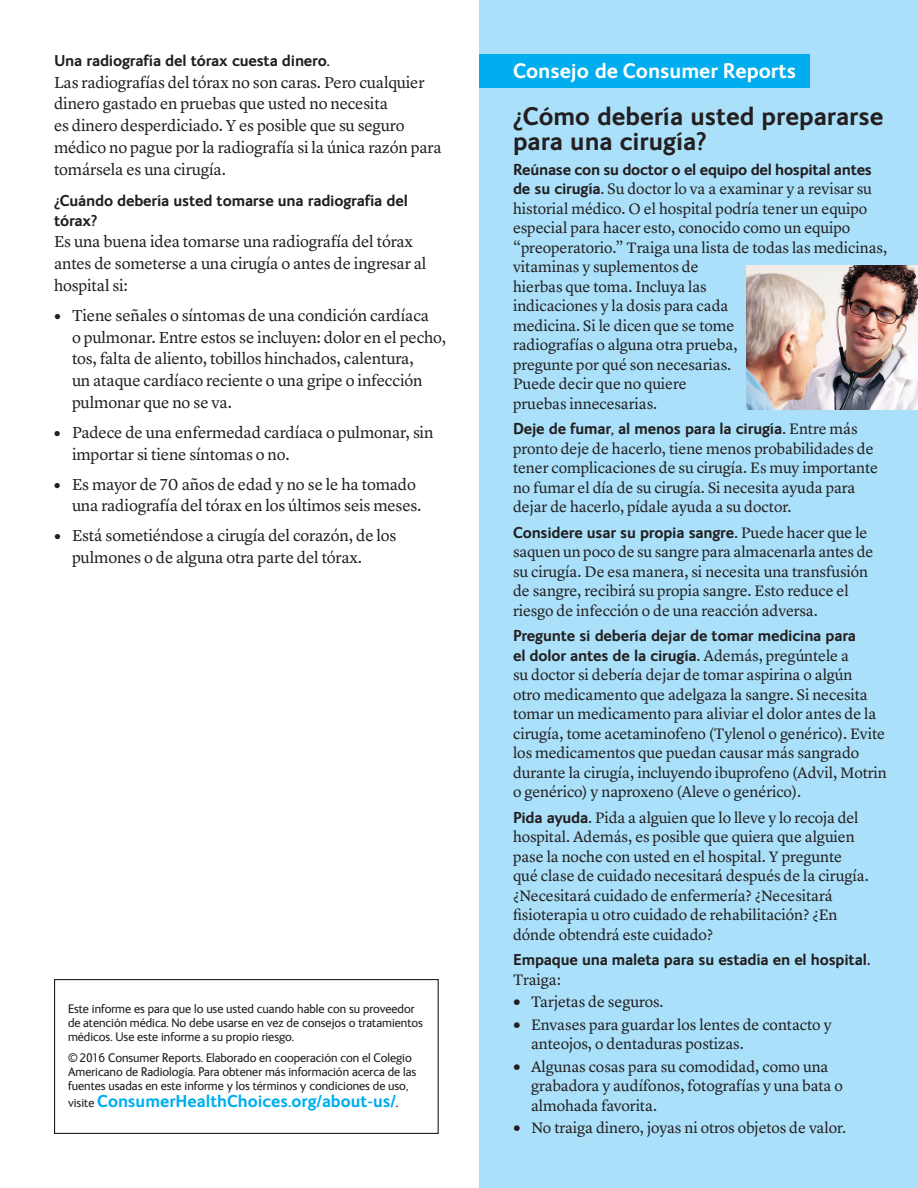
<style>
.page{position:relative;width:918px;height:1188px;background:#fff}
.page>*{position:absolute;margin:0;border:0;box-sizing:border-box;transform-origin:0 0}
.t1{font:700 25.5px/25.5px "FS Ingrid";color:#231f20}
.t2{font:700 21px "FS Ingrid";color:#fff}
.t3{font:700 17.25px "FS Ingrid";color:#00aeef}
.t4{font:16.5px/21.8px "Lyon Text";letter-spacing:-.01em;color:#231f20}
.t5{font:15.75px/19.5px "Lyon Text";letter-spacing:-.005em;color:#231f20}
.t6{font:700 15.75px/19.5px "FS Ingrid";letter-spacing:-.01em;color:#231f20}
.t7{font:12.75px/14.2px "FS Ingrid";color:#231f20}
.s1{font-family:"FS Ingrid";font-weight:700}
.s2{font-weight:400;font-size:12.75px;color:#231f20}
.s3{font-size:12.75px;color:#231f20}
.s4{font-family:"Lyon Text";font-weight:400}
.s5{font-family:"FS Ingrid";font-weight:700;font-size:18px}
</style>
<div class="page">
<div style="left:479px;top:0;width:439px;height:1188px;background:#aae0f9"></div>
<div style="left:479px;top:54px;width:331px;height:34px;background:#00aeef"></div>
<div style="left:54px;top:979px;width:385px;height:155px;border:1px solid #231f20"></div>
<img style="left:746px;top:266px;width:172px;height:143px">
<p class="t6" style="left:54px;top:50px;width:277px">Una radiografía del tórax cuesta dinero.</p>
<p class="t4" style="left:54px;top:70px;width:389px">Las radiografías del tórax no son caras. Pero cualquier dinero gastado en pruebas que usted no necesita<br>es dinero desperdiciado. Y es posible que su seguro médico no pague por la radiografía si la única razón para tomársela es una cirugía.</p>
<p class="t6" style="left:54px;top:190px;width:355px">¿Cuándo debería usted tomarse una radiografía del tórax?</p>
<p class="t4" style="left:54px;top:230px;width:374px">Es una buena idea tomarse una radiografía del tórax antes de someterse a una cirugía o antes de ingresar al hospital si:</p>
<p class="t4" style="left:72px;top:303px;width:376px;text-indent:-18px"><span class="s1">•</span> Tiene señales o síntomas de una condición cardíaca<br>o pulmonar. Entre estos se incluyen: dolor en el pecho, tos, falta de aliento, tobillos hinchados, calentura,<br>un ataque cardíaco reciente o una gripe o infección pulmonar que no se va.</p>
<p class="t4" style="left:72px;top:420px;width:363px;text-indent:-18px"><span class="s1">•</span> Padece de una enfermedad cardíaca o pulmonar, sin importar si tiene síntomas o no.</p>
<p class="t4" style="left:72px;top:472px;width:351px;text-indent:-18px"><span class="s1">•</span> Es mayor de 70 años de edad y no se le ha tomado una radiografía del tórax en los últimos seis meses.</p>
<p class="t4" style="left:72px;top:524px;width:326px;text-indent:-18px"><span class="s1">•</span> Está sometiéndose a cirugía del corazón, de los pulmones o de alguna otra parte del tórax.</p>
<p class="t7" style="left:68px;top:1001px;width:357px">Este informe es para que lo use usted cuando hable con su proveedor de atención médica. No debe usarse en vez de consejos o tratamientos médicos. Use este informe a su propio riesgo.</p>
<p class="t7" style="left:68px;top:1050px;width:350px">© 2016 Consumer Reports. Elaborado en cooperación con el Colegio<br>Americano de Radiología. Para obtener más información acerca de las fuentes usadas en este informe y los términos y condiciones de uso,</p>
<p class="t3" style="left:68px;top:1089px;width:332px"><span class="s2">visite</span> ConsumerHealthChoices.org/about-us/<span class="s3">.</span></p>
<h2 class="t2" style="left:513px;top:57px;width:285px">Consejo de Consumer Reports</h2>
<h1 class="t1" style="left:513px;top:103px;width:372px">¿Cómo debería usted prepararse para una cirugía?</h1>
<p class="t6" style="left:513px;top:159px;width:360px">Reúnase con su doctor o el equipo del hospital antes</p>
<p class="t5" style="left:513px;top:178px;width:376px"><span class="s1">de su cirugía</span>. Su doctor lo va a examinar y a revisar su historial médico. O el hospital podría tener un equipo especial para hacer esto, conocido como un equipo “preoperatorio.” Traiga una lista de todas las medicinas, vitaminas y suplementos de<br>hierbas que toma. Incluya las<br>indicaciones y la dosis para cada<br>medicina. Si le dicen que se tome<br>radiografías o alguna otra prueba,<br>pregunte por qué son necesarias.<br>Puede decir que no quiere<br>pruebas innecesarias.</p>
<p class="t6" style="left:513px;top:419px;width:346px">Deje de fumar, al menos para la cirugía<span class="s4">. Entre más</span></p>
<p class="t5" style="left:513px;top:438px;width:367px">pronto deje de hacerlo, tiene menos probabilidades de tener complicaciones de su cirugía. Es muy importante no fumar el día de su cirugía. Si necesita ayuda para dejar de hacerlo, pídale ayuda a su doctor.</p>
<p class="t6" style="left:513px;top:522px;width:356px">Considere usar su propia sangre<span class="s4">. Puede hacer que le</span></p>
<p class="t5" style="left:513px;top:541px;width:362px">saquen un poco de su sangre para almacenarla antes de su cirugía. De esa manera, si necesita una transfusión de sangre, recibirá su propia sangre. Esto reduce el riesgo de infección o de una reacción adversa.</p>
<p class="t6" style="left:513px;top:626px;width:345px">Pregunte si debería dejar de tomar medicina para el dolor antes de la cirugía<span class="s4">. Además, pregúntele a</span></p>
<p class="t5" style="left:513px;top:664px;width:375px">su doctor si debería dejar de tomar aspirina o algún<br>otro medicamento que adelgaza la sangre. Si necesita tomar un medicamento para aliviar el dolor antes de la cirugía, tome acetaminofeno (Tylenol o genérico). Evite los medicamentos que puedan causar más sangrado durante la cirugía, incluyendo ibuprofeno (Advil, Motrin o genérico) y naproxeno (Aleve o genérico).</p>
<p class="t5" style="left:513px;top:807px;width:357px"><span class="s1">Pida ayuda</span>. Pida a alguien que lo lleve y lo recoja del hospital. Además, es posible que quiera que alguien pase la noche con usted en el hospital. Y pregunte qué clase de cuidado necesitará después de la cirugía. ¿Necesitará cuidado de enfermería? ¿Necesitará fisioterapia u otro cuidado de rehabilitación? ¿En dónde obtendrá este cuidado?</p>
<p class="t6" style="left:513px;top:950px;width:359px">Empaque una maleta para su estadía en el hospital<span class="s4">.</span></p>
<p class="t5" style="left:513px;top:969px;width:49px">Traiga:</p>
<p class="t5" style="left:513px;top:991px;width:152px"><span class="s5">•</span> Tarjetas de seguros.</p>
<p class="t5" style="left:531px;top:1014px;width:302px;text-indent:-18px"><span class="s5">•</span> Envases para guardar los lentes de contacto y anteojos, o dentaduras postizas.</p>
<p class="t5" style="left:531px;top:1056px;width:313px;text-indent:-18px"><span class="s5">•</span> Algunas cosas para su comodidad, como una grabadora y audífonos, fotografías y una bata o almohada favorita.</p>
<p class="t5" style="left:513px;top:1117px;width:335px"><span class="s5">•</span> No traiga dinero, joyas ni otros objetos de valor.</p>
</div>
